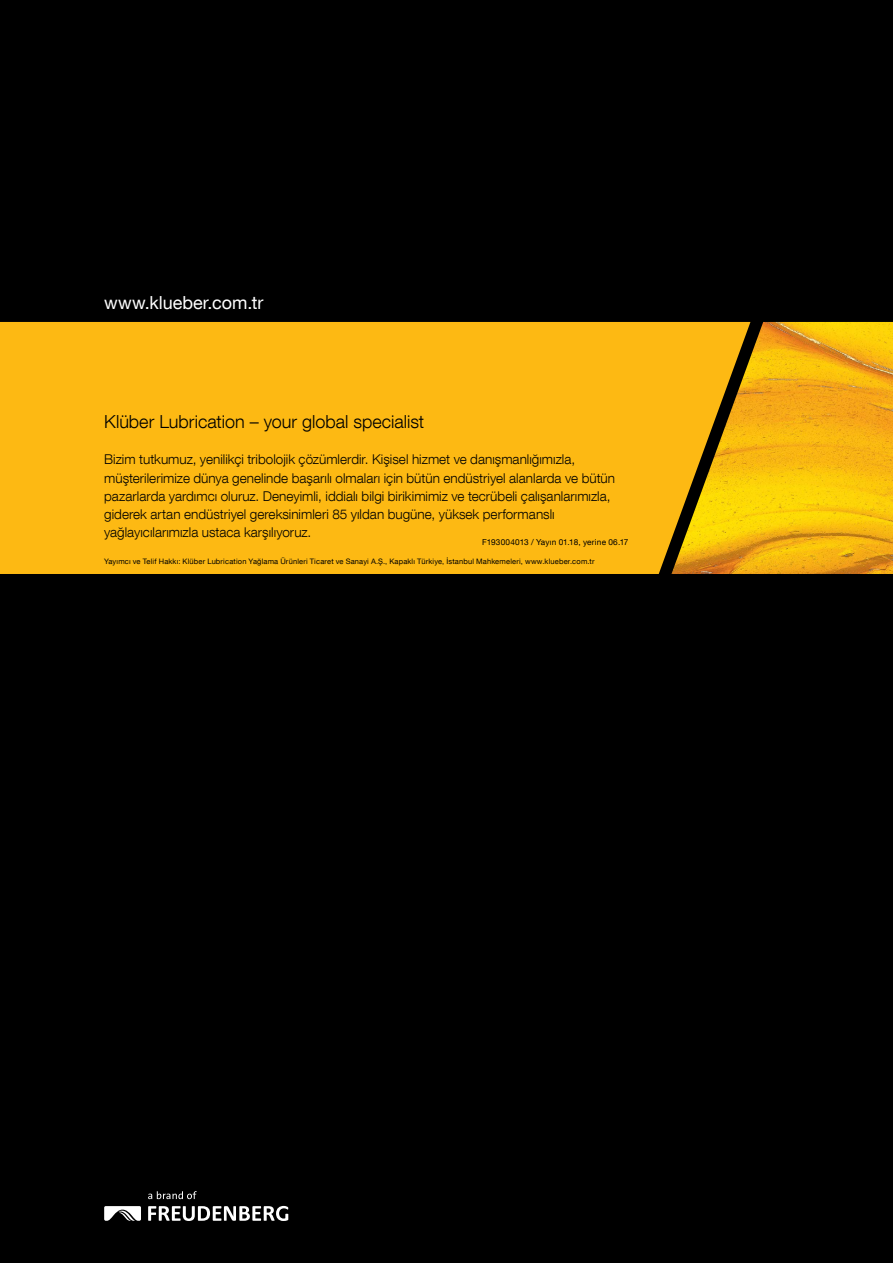
<style>
.page{position:relative;width:893px;height:1263px;background:#000}
.page>*{position:absolute;margin:0;border:0;box-sizing:border-box;transform-origin:0 0}
.t1{font:300 18px "Helvetica Neue LT Com";color:#000}
.t2{font:18px "Helvetica Neue LT Com";color:#fff}
.t3{font:300 13.5px/18.1px "Helvetica Neue LT Com";color:#000}
.t4{font:8.25px "Helvetica Neue LT Com";letter-spacing:.02em;color:#000}
.t5{font:7.5px "Helvetica Neue LT Com";letter-spacing:.025em;color:#000}
</style>
<div class="page">
<div style="left:0;top:322px;width:671px;height:252px;background:#fdb913"></div>
<img style="left:671px;top:322px;width:222px;height:252px">
<svg style="left:148px;top:1206px;width:140px;height:15px"></svg>
<svg style="left:104px;top:1206px;width:37px;height:15px"></svg>
<svg style="left:148px;top:1191px;width:49px;height:8px"></svg>
<h1 class="t2" style="left:104px;top:292px;width:161px">www.klueber.com.tr</h1>
<h1 class="t1" style="left:104px;top:411px;width:322px">Klüber Lubrication – your global specialist</h1>
<p class="t3" style="left:104px;top:450px;width:512px">Bizim tutkumuz, yenilikçi tribolojik çözümlerdir. Kişisel hizmet ve danışmanlığımızla, müşterilerimize dünya genelinde başarılı olmaları için bütün endüstriyel alanlarda ve bütün pazarlarda yardımcı oluruz. Deneyimli, iddialı bilgi birikimimiz ve tecrübeli çalışanlarımızla, giderek artan endüstriyel gereksinimleri 85 yıldan bugüne, yüksek performanslı yağlayıcılarımızla ustaca karşılıyoruz.</p>
<p class="t4" style="left:482px;top:537px;width:148px">F193004013 / Yayın 01.18, yerine 06.17</p>
<p class="t5" style="left:104px;top:557px;width:492px">Yayımcı ve Telif Hakkı: Klüber Lubrication Yağlama Ürünleri Ticaret ve Sanayi A.Ş., Kapaklı Türkiye, İstanbul Mahkemeleri, www.klueber.com.tr</p>
</div>
